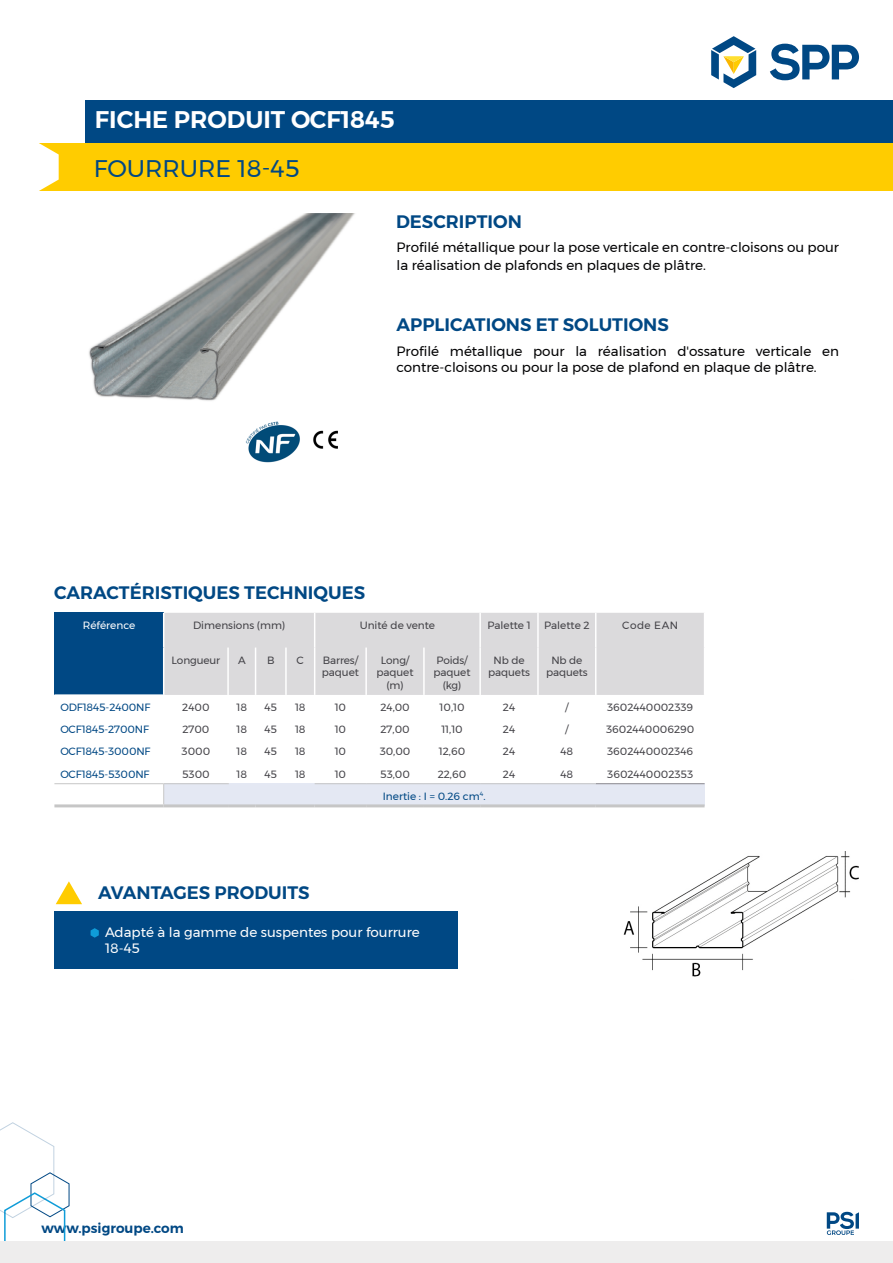
<style>
.page{position:relative;width:893px;height:1263px;background:#fff}
.page>*{position:absolute;margin:0;border:0;box-sizing:border-box;transform-origin:0 0}
.t1{font:600 24px "Montserrat";color:#fff}
.t2{font:24px "Montserrat";color:#004884}
.t3{font:600 18px "Montserrat";color:#004884}
.t4{font:13.5px/18px "Montserrat";color:#020203}
.t5{font:13.5px/16.2px "Montserrat";color:#fff}
.t6{font:600 13.5px "Montserrat";color:#004884}
.t7{font:10.5px/12.6px "Montserrat";color:#434247;text-align:center}
.t8{font:10.5px "Montserrat";letter-spacing:-.01em;color:#004884}
.t9{font:10.5px "Montserrat";color:#fff}
</style>
<div class="page">
<img style="left:623px;top:852px;width:236px;height:125px">
<div style="left:85px;top:100px;width:808px;height:44px;background:#004884"></div>
<svg style="left:770px;top:44px;width:89px;height:36px"></svg>
<svg style="left:711px;top:36px;width:45px;height:52px"></svg>
<div style="left:38px;top:144px;width:855px;height:47px;background:#fc0"></div>
<svg style="left:38px;top:143px;width:21px;height:48px"></svg>
<svg style="left:827px;top:1212px;width:32px;height:23px"></svg>
<div style="left:54px;top:911px;width:403px;height:57px;background:#004884"></div>
<img style="left:89px;top:214px;width:266px;height:187px">
<svg style="left:56px;top:881px;width:26px;height:23px"></svg>
<svg style="left:91px;top:928px;width:8px;height:10px"></svg>
<img style="left:313px;top:430px;width:25px;height:19px">
<svg style="left:0;top:1122px;width:70px;height:141px"></svg>
<svg style="left:54px;top:613px;width:651px;height:191px"></svg>
<hr style="left:315px;top:783px;width:51px;height:1px;background:#c6c6c6">
<hr style="left:366px;top:783px;width:58px;height:1px;background:#c6c6c6">
<hr style="left:424px;top:783px;width:56px;height:1px;background:#c6c6c6">
<hr style="left:480px;top:783px;width:58px;height:1px;background:#c6c6c6">
<hr style="left:54px;top:694px;width:109px;height:1px;background:#fff">
<hr style="left:54px;top:717px;width:109px;height:1px;background:#fff">
<hr style="left:54px;top:739px;width:109px;height:1px;background:#fff">
<hr style="left:54px;top:761px;width:109px;height:1px;background:#fff">
<hr style="left:596px;top:783px;width:109px;height:1px;background:#8d8a8f">
<hr style="left:163px;top:613px;width:1px;height:34px;background:#fff">
<hr style="left:314px;top:613px;width:1px;height:34px;background:#fff">
<hr style="left:479px;top:613px;width:2px;height:34px;background:#fff">
<hr style="left:537px;top:613px;width:2px;height:34px;background:#fff">
<hr style="left:595px;top:613px;width:1px;height:34px;background:#fff">
<hr style="left:704px;top:613px;width:1px;height:34px;background:#fff">
<hr style="left:163px;top:647px;width:1px;height:48px;background:#fff">
<hr style="left:227px;top:647px;width:2px;height:48px;background:#fff">
<hr style="left:255px;top:647px;width:1px;height:48px;background:#fff">
<hr style="left:285px;top:647px;width:2px;height:48px;background:#fff">
<hr style="left:314px;top:647px;width:1px;height:48px;background:#fff">
<hr style="left:365px;top:647px;width:2px;height:48px;background:#fff">
<hr style="left:423px;top:647px;width:2px;height:48px;background:#fff">
<hr style="left:479px;top:647px;width:2px;height:48px;background:#fff">
<hr style="left:537px;top:647px;width:2px;height:48px;background:#fff">
<hr style="left:595px;top:647px;width:1px;height:48px;background:#fff">
<hr style="left:704px;top:647px;width:1px;height:48px;background:#fff">
<hr style="left:538px;top:783px;width:58px;height:1px;background:#c6c6c6">
<hr style="left:54px;top:804px;width:110px;height:3px;background:#c6c6c6">
<hr style="left:164px;top:804px;width:64px;height:3px;background:#c6c6c6">
<hr style="left:228px;top:804px;width:28px;height:3px;background:#c6c6c6">
<hr style="left:256px;top:804px;width:30px;height:3px;background:#c6c6c6">
<hr style="left:286px;top:804px;width:29px;height:3px;background:#c6c6c6">
<hr style="left:315px;top:804px;width:51px;height:3px;background:#c6c6c6">
<hr style="left:366px;top:804px;width:58px;height:3px;background:#c6c6c6">
<hr style="left:424px;top:804px;width:56px;height:3px;background:#c6c6c6">
<hr style="left:480px;top:804px;width:58px;height:3px;background:#c6c6c6">
<hr style="left:538px;top:804px;width:58px;height:3px;background:#c6c6c6">
<hr style="left:596px;top:804px;width:109px;height:3px;background:#c6c6c6">
<div style="left:0;top:1241px;width:893px;height:21px;background:#eeeded"></div>
<img style="left:246px;top:421px;width:54px;height:41px">
<h1 class="t1" style="left:95px;top:101px;width:301px">FICHE PRODUIT OCF1845</h1>
<h1 class="t2" style="left:94px;top:150px;width:207px">FOURRURE 18-45</h1>
<h2 class="t3" style="left:396px;top:208px;width:127px">DESCRIPTION</h2>
<p class="t4" style="left:396px;top:238px;width:444px">Profilé métallique pour la pose verticale en contre-cloisons ou pour la réalisation de plafonds en plaques de plâtre.</p>
<h2 class="t3" style="left:396px;top:310px;width:274px">APPLICATIONS ET SOLUTIONS</h2>
<p class="t4" style="left:396px;top:343px;width:444px;line-height:16.2px">Profilé métallique pour la réalisation d'ossature verticale en contre-cloisons ou pour la pose de plafond en plaque de plâtre.</p>
<h2 class="t3" style="left:54px;top:579px;width:313px">CARACTÉRISTIQUES TECHNIQUES</h2>
<p class="t9" style="left:83px;top:617px;width:54px">Référence</p>
<p class="t7" style="left:193px;top:619px;width:94px">Dimensions (mm)</p>
<p class="t7" style="left:360px;top:619px;width:77px">Unité de vente</p>
<p class="t7" style="left:487px;top:619px;width:45px">Palette 1</p>
<p class="t7" style="left:544px;top:619px;width:47px">Palette 2</p>
<p class="t7" style="left:622px;top:619px;width:57px">Code EAN</p>
<p class="t7" style="left:172px;top:654px;width:50px">Longueur</p>
<p class="t7" style="left:238px;top:654px;width:9px">A</p>
<p class="t7" style="left:267px;top:654px;width:9px">B</p>
<p class="t7" style="left:297px;top:654px;width:9px">C</p>
<p class="t7" style="left:322px;top:654px;width:38px;text-align:left">Barres/ paquet</p>
<p class="t7" style="left:377px;top:654px;width:38px">Long/ paquet (m)</p>
<p class="t7" style="left:434px;top:654px;width:38px">Poids/ paquet (kg)</p>
<p class="t7" style="left:488px;top:654px;width:43px">Nb de paquets</p>
<p class="t7" style="left:546px;top:654px;width:43px">Nb de paquets</p>
<p class="t8" style="left:60px;top:699px;width:91px">ODF1845-2400NF</p>
<p class="t7" style="left:182px;top:701px;width:29px">2400</p>
<p class="t7" style="left:237px;top:701px;width:12px">18</p>
<p class="t7" style="left:264px;top:701px;width:14px">45</p>
<p class="t7" style="left:295px;top:701px;width:12px">18</p>
<p class="t7" style="left:335px;top:701px;width:13px">10</p>
<p class="t7" style="left:380px;top:701px;width:31px">24,00</p>
<p class="t7" style="left:440px;top:701px;width:26px">10,10</p>
<p class="t7" style="left:503px;top:701px;width:14px">24</p>
<p class="t7" style="left:565px;top:701px;width:5px">/</p>
<p class="t7" style="left:607px;top:701px;width:88px">3602440002339</p>
<p class="t8" style="left:60px;top:721px;width:90px">OCF1845-2700NF</p>
<p class="t7" style="left:182px;top:723px;width:28px">2700</p>
<p class="t7" style="left:237px;top:723px;width:12px">18</p>
<p class="t7" style="left:264px;top:723px;width:14px">45</p>
<p class="t7" style="left:295px;top:723px;width:12px">18</p>
<p class="t7" style="left:335px;top:723px;width:13px">10</p>
<p class="t7" style="left:380px;top:723px;width:31px">27,00</p>
<p class="t7" style="left:441px;top:723px;width:23px">11,10</p>
<p class="t7" style="left:503px;top:723px;width:14px">24</p>
<p class="t7" style="left:565px;top:723px;width:5px">/</p>
<p class="t7" style="left:606px;top:723px;width:90px">3602440006290</p>
<p class="t8" style="left:60px;top:744px;width:92px">OCF1845-3000NF</p>
<p class="t7" style="left:182px;top:745px;width:30px">3000</p>
<p class="t7" style="left:237px;top:745px;width:12px">18</p>
<p class="t7" style="left:264px;top:745px;width:14px">45</p>
<p class="t7" style="left:295px;top:745px;width:12px">18</p>
<p class="t7" style="left:335px;top:745px;width:13px">10</p>
<p class="t7" style="left:380px;top:745px;width:32px">30,00</p>
<p class="t7" style="left:439px;top:745px;width:28px">12,60</p>
<p class="t7" style="left:503px;top:745px;width:14px">24</p>
<p class="t7" style="left:560px;top:745px;width:14px">48</p>
<p class="t7" style="left:607px;top:745px;width:88px">3602440002346</p>
<p class="t8" style="left:60px;top:766px;width:91px">OCF1845-5300NF</p>
<p class="t7" style="left:182px;top:767px;width:29px">5300</p>
<p class="t7" style="left:237px;top:767px;width:12px">18</p>
<p class="t7" style="left:264px;top:767px;width:14px">45</p>
<p class="t7" style="left:295px;top:767px;width:12px">18</p>
<p class="t7" style="left:335px;top:767px;width:13px">10</p>
<p class="t7" style="left:380px;top:767px;width:31px">53,00</p>
<p class="t7" style="left:438px;top:767px;width:30px">22,60</p>
<p class="t7" style="left:503px;top:767px;width:14px">24</p>
<p class="t7" style="left:560px;top:767px;width:14px">48</p>
<p class="t7" style="left:607px;top:767px;width:87px">3602440002353</p>
<p class="t8" style="left:383px;top:788px;width:104px">Inertie : I = 0.26 cm<sup>4</sup>.</p>
<h2 class="t3" style="left:98px;top:878px;width:213px">AVANTAGES PRODUITS</h2>
<p class="t5" style="left:105px;top:924px;width:316px">Adapté à la gamme de suspentes pour fourrure<br>18-45</p>
<p class="t6" style="left:41px;top:1217px;width:144px">www.psigroupe.com</p>
</div>
